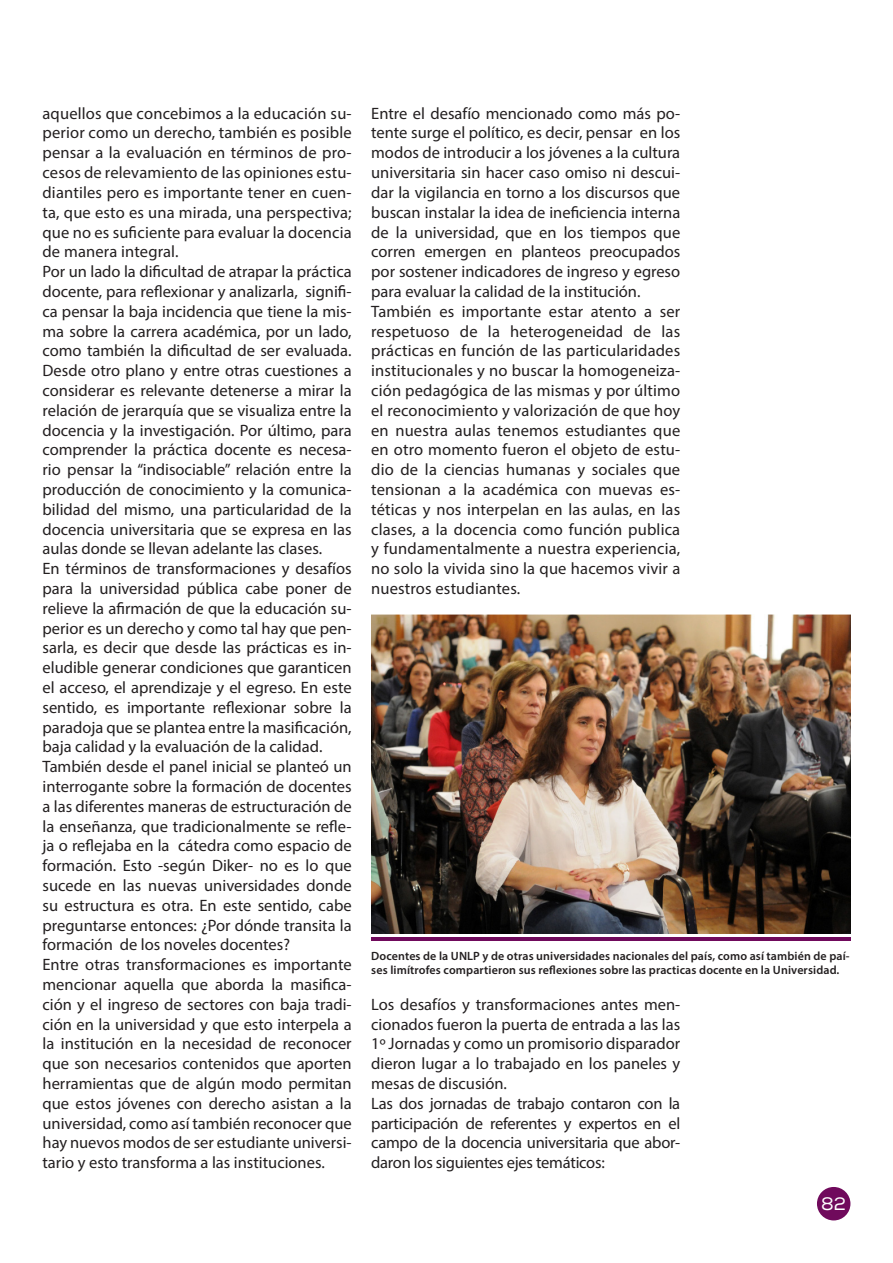
<style>
.page{position:relative;width:893px;height:1263px;background:#fff}
.page>*{position:absolute;margin:0;border:0;box-sizing:border-box;transform-origin:0 0}
.t1{font:18px "Nexa";color:#fff}
.t2{font:16.5px/19.8px "Myriad Pro";color:#231f20;text-align:justify}
.t3{font:600 12px/14.4px "Myriad Pro";letter-spacing:.01em;color:#231f20}
</style>
<div class="page">
<div style="left:817px;top:1187px;width:33px;height:33px;background:#700a5c;border-radius:50%"></div>
<img style="left:371px;top:614px;width:480px;height:320px">
<hr style="left:371px;top:937px;width:480px;height:4px;background:#700a5c">
<p class="t2" style="left:43px;top:103px;width:311px">aquellos que concebimos a la educación su&shy;perior como un derecho, también es posible pensar a la evaluación en términos de pro&shy;cesos de relevamiento de las opiniones estu&shy;diantiles pero es importante tener en cuen&shy;ta, que esto es una mirada, una perspectiva; que no es suficiente para evaluar la docencia de manera integral.</p>
<p class="t2" style="left:43px;top:261px;width:311px">Por un lado la dificultad de atrapar la práctica docente, para reflexionar y analizarla, signifi&shy;ca pensar la baja incidencia que tiene la mis&shy;ma sobre la carrera académica, por un lado, como también la dificultad de ser evaluada.<br>Desde otro plano y entre otras cuestiones a considerar es relevante detenerse a mirar la relación de jerarquía que se visualiza entre la docencia y la investigación. Por último, para comprender la práctica docente es necesa&shy;rio pensar la “indisociable” relación entre la producción de conocimiento y la comunica&shy;bilidad del mismo, una particularidad de la docencia universitaria que se expresa en las aulas donde se llevan adelante las clases.</p>
<p class="t2" style="left:43px;top:558px;width:311px">En términos de transformaciones y desafíos para la universidad pública cabe poner de relieve la afirmación de que la educación su&shy;perior es un derecho y como tal hay que pen&shy;sarla, es decir que desde las prácticas es in&shy;eludible generar condiciones que garanticen el acceso, el aprendizaje y el egreso. En este sentido, es importante reflexionar sobre la paradoja que se plantea entre la masificación, baja calidad y la evaluación de la calidad.</p>
<p class="t2" style="left:43px;top:756px;width:311px">También desde el panel inicial se planteó un interrogante sobre la formación de docentes a las diferentes maneras de estructuración de la enseñanza, que tradicionalmente se refle&shy;ja o reflejaba en la cátedra como espacio de formación. Esto -según Diker- no es lo que sucede en las nuevas universidades donde su estructura es otra. En este sentido, cabe preguntarse entonces: ¿Por dónde transita la formación de los noveles docentes?</p>
<p class="t2" style="left:43px;top:954px;width:311px">Entre otras transformaciones es importante mencionar aquella que aborda la masifica&shy;ción y el ingreso de sectores con baja tradi&shy;ción en la universidad y que esto interpela a la institución en la necesidad de reconocer que son necesarios contenidos que aporten herramientas que de algún modo permitan que estos jóvenes con derecho asistan a la universidad, como así también reconocer que hay nuevos modos de ser estudiante universi&shy;tario y esto transforma a las instituciones.</p>
<p class="t2" style="left:371px;top:103px;width:311px">Entre el desafío mencionado como más po&shy;tente surge el político, es decir, pensar en los modos de introducir a los jóvenes a la cultura universitaria sin hacer caso omiso ni descui&shy;dar la vigilancia en torno a los discursos que buscan instalar la idea de ineficiencia interna de la universidad, que en los tiempos que corren emergen en planteos preocupados por sostener indicadores de ingreso y egreso para evaluar la calidad de la institución.</p>
<p class="t2" style="left:371px;top:301px;width:311px">También es importante estar atento a ser respetuoso de la heterogeneidad de las prácticas en función de las particularidades institucionales y no buscar la homogeneiza&shy;ción pedagógica de las mismas y por último el reconocimiento y valorización de que hoy en nuestra aulas tenemos estudiantes que en otro momento fueron el objeto de estu&shy;dio de la ciencias humanas y sociales que tensionan a la académica con muevas es&shy;téticas y nos interpelan en las aulas, en las clases, a la docencia como función publica y fundamentalmente a nuestra experiencia, no solo la vivida sino la que hacemos vivir a nuestros estudiantes.</p>
<p class="t3" style="left:371px;top:948px;width:480px">Docentes de la UNLP y de otras universidades nacionales del país, como así también de paí&shy;ses limítrofes compartieron sus reflexiones sobre las practicas docente en la Universidad.</p>
<p class="t2" style="left:371px;top:994px;width:311px">Los desafíos y transformaciones antes men&shy;cionados fueron la puerta de entrada a las las 1º Jornadas y como un promisorio disparador dieron lugar a lo trabajado en los paneles y mesas de discusión.</p>
<p class="t2" style="left:371px;top:1093px;width:311px">Las dos jornadas de trabajo contaron con la participación de referentes y expertos en el campo de la docencia universitaria que abor&shy;daron los siguientes ejes temáticos:</p>
<p class="t1" style="left:821px;top:1193px;width:26px">82</p>
</div>
